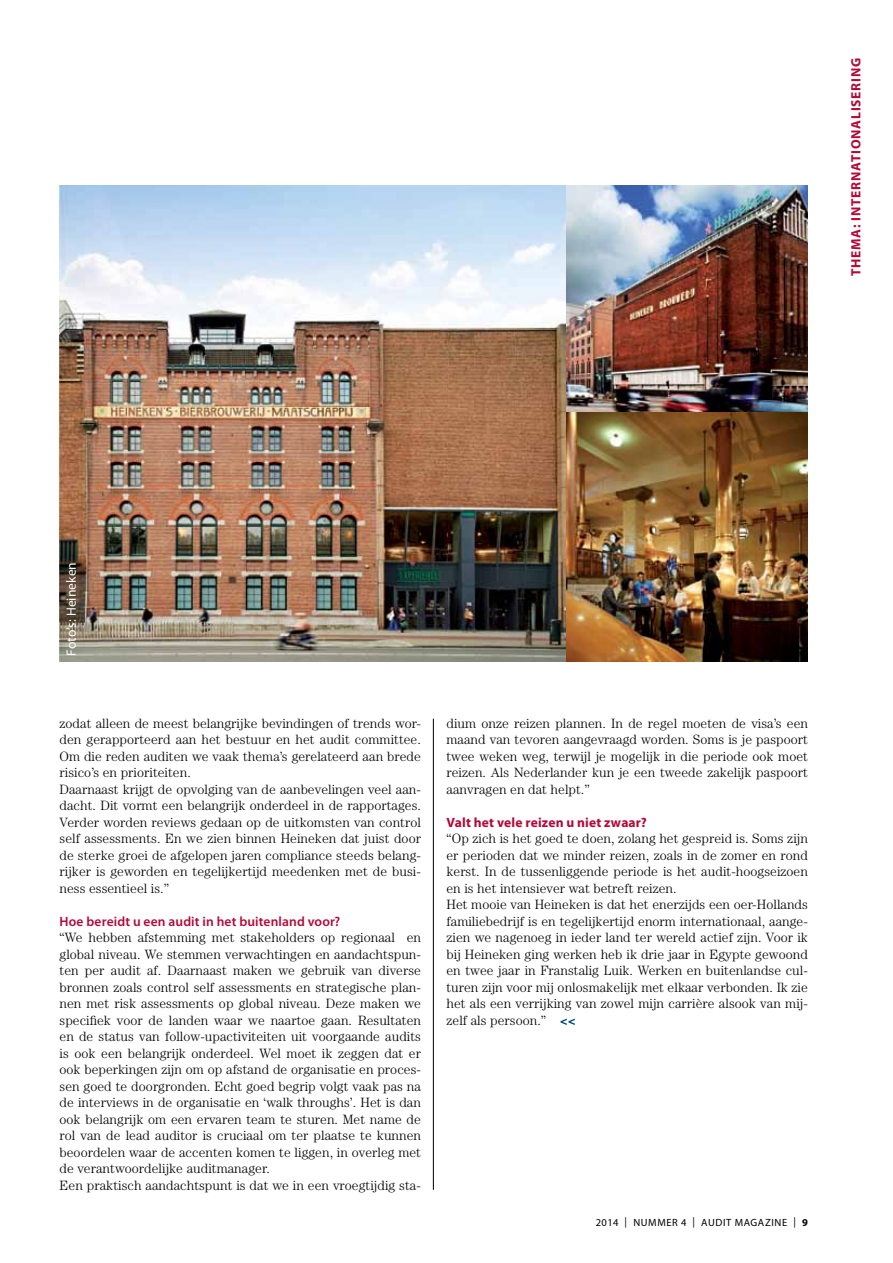
<style>
.page{position:relative;width:893px;height:1263px;background:#fff}
.page>*{position:absolute;margin:0;border:0;box-sizing:border-box;transform-origin:0 0}
.t1{font:300 13.5px/16.5px "Century LT";letter-spacing:.005em;color:#000}
.t2{font:600 13.5px "Myriad Pro";letter-spacing:.01em;color:#b30838}
.t3{font:700 13.5px "Myriad Pro";letter-spacing:.02em;color:#b30838}
.t4{font:700 13.5px "Myriad Pro";letter-spacing:.06em;color:#b30838}
.t5{font:13.5px "Myriad Pro";letter-spacing:.01em;color:#fff}
.t6{font:10.5px "Myriad Pro";letter-spacing:.055em;color:#000}
.s1{font-weight:900;color:#004571}
.s2{font-weight:700}
</style>
<div class="page">
<img style="left:60px;top:185px;width:748px;height:477px">
<hr style="left:433px;top:719px;width:1px;height:471px;background:#000">
<p class="t4" style="left:847px;top:276px;width:220px;rotate:-90deg">THEMA: Internationalisering</p>
<p class="t5" style="left:63px;top:656px;width:95px;rotate:-90deg">FOTO’S: HEINEKEN</p>
<p class="t1" style="left:60px;top:714px;width:363px">zodat alleen de meest belangrijke bevindingen of trends wor&shy;den gerapporteerd aan het bestuur en het audit committee.<br>Om die reden auditen we vaak thema’s gerelateerd aan brede risico’s en prioriteiten.<br>Daarnaast krijgt de opvolging van de aanbevelingen veel aan&shy;dacht. Dit vormt een belangrijk onderdeel in de rapportages.<br>Verder worden reviews gedaan op de uitkomsten van control self assessments. En we zien binnen Heineken dat juist door de sterke groei de afgelopen jaren compliance steeds belang&shy;rijker is geworden en tegelijkertijd meedenken met de busi&shy;ness essentieel is.”</p>
<p class="t2" style="left:60px;top:912px;width:282px">Hoe bereidt u een audit in het buitenland voor?</p>
<p class="t1" style="left:60px;top:929px;width:363px">“We hebben afstemming met stakeholders op regionaal en global niveau. We stemmen verwachtingen en aandachtspun&shy;ten per audit af. Daarnaast maken we gebruik van diverse bronnen zoals control self assessments en strategische plan&shy;nen met risk assessments op global niveau. Deze maken we specifiek voor de landen waar we naartoe gaan. Resultaten en de status van follow-upactiviteiten uit voorgaande audits is ook een belangrijk onderdeel. Wel moet ik zeggen dat er ook beperkingen zijn om op afstand de organisatie en proces&shy;sen goed te doorgronden. Echt goed begrip volgt vaak pas na de interviews in de organisatie en ‘walk throughs’. Het is dan ook belangrijk om een ervaren team te sturen. Met name de rol van de lead auditor is cruciaal om ter plaatse te kunnen beoordelen waar de accenten komen te liggen, in overleg met de verantwoordelijke auditmanager.<br>Een praktisch aandachtspunt is dat we in een vroegtijdig sta-</p>
<p class="t1" style="left:446px;top:714px;width:363px;text-align:justify">dium onze reizen plannen. In de regel moeten de visa’s een maand van tevoren aangevraagd worden. Soms is je paspoort twee weken weg, terwijl je mogelijk in die periode ook moet reizen. Als Nederlander kun je een tweede zakelijk paspoort aanvragen en dat helpt.”</p>
<p class="t3" style="left:446px;top:813px;width:202px">Valt het vele reizen u niet zwaar?</p>
<p class="t1" style="left:446px;top:830px;width:363px">“Op zich is het goed te doen, zolang het gespreid is. Soms zijn er perioden dat we minder reizen, zoals in de zomer en rond kerst. In de tussenliggende periode is het audit-hoogseizoen en is het intensiever wat betreft reizen.<br>Het mooie van Heineken is dat het enerzijds een oer-Hollands familiebedrijf is en tegelijkertijd enorm internationaal, aange&shy;zien we nagenoeg in ieder land ter wereld actief zijn. Voor ik bij Heineken ging werken heb ik drie jaar in Egypte gewoond en twee jaar in Franstalig Luik. Werken en buitenlandse cul&shy;turen zijn voor mij onlosmakelijk met elkaar verbonden. Ik zie het als een verrijking van zowel mijn carrière alsook van mij&shy;zelf als persoon.” <span class="s1">&lt;&lt;</span></p>
<p class="t6" style="left:596px;top:1216px;width:107px">2014 | NUMMER 4 | AUDIT</p>
<p class="t6" style="left:735px;top:1216px;width:42px">MAGAZINE</p>
<p class="t6" style="left:793px;top:1215px;width:16px">| <span class="s2">9</span></p>
</div>
